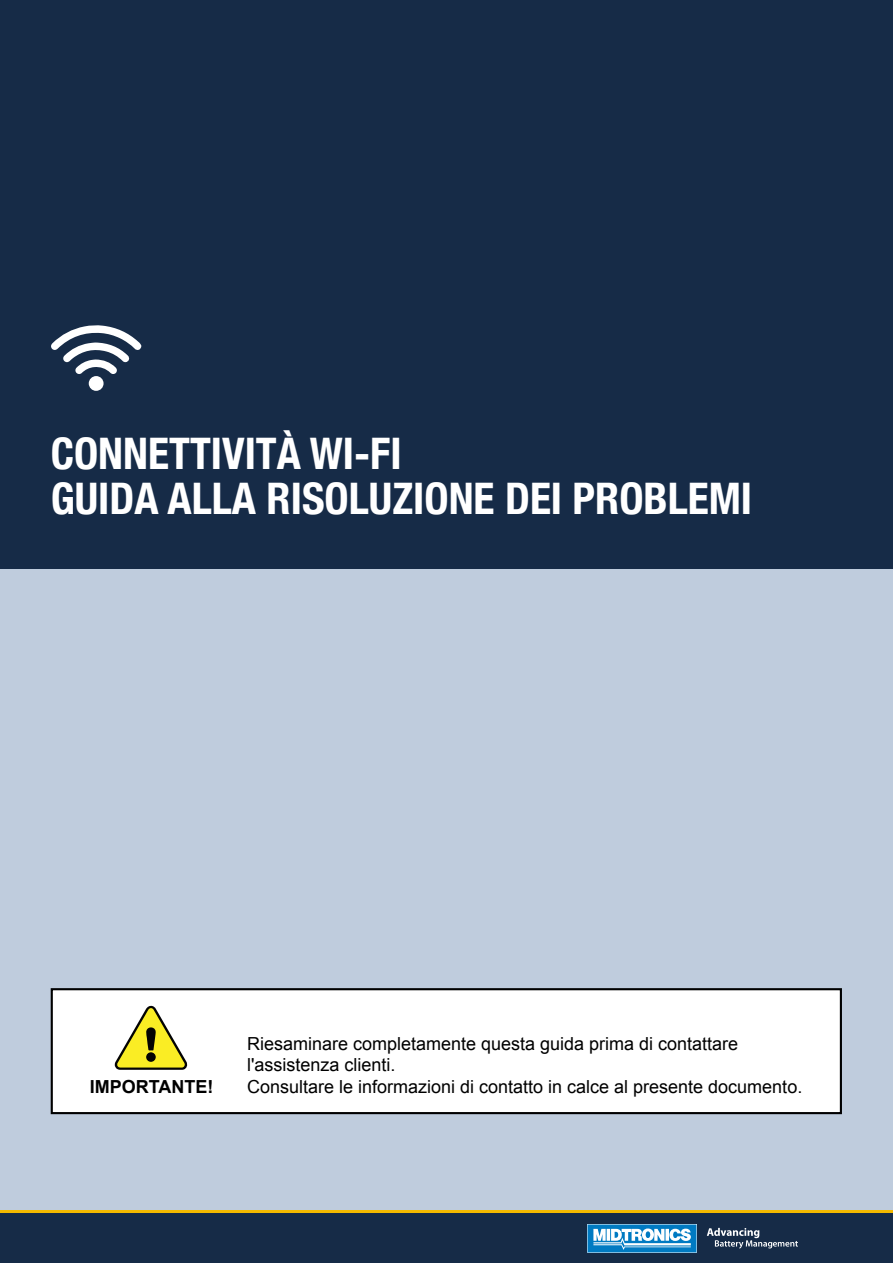
<style>
.page{position:relative;width:893px;height:1263px;background:#fff}
.page>*{position:absolute;margin:0;border:0;box-sizing:border-box;transform-origin:0 0}
.t1{font:700 condensed 43.5px/45px "Helvetica Neue";color:#fff}
.t2{font:18px/21.6px "Arial";color:#000}
.t3{font:700 18px "Arial";color:#000}
</style>
<div class="page">
<div style="left:0;top:568px;width:893px;height:642px;background:#bfccdd"></div>
<div style="left:0;top:0;width:893px;height:568px;background:#162b47"></div>
<hr style="left:1px;top:1210px;width:892px;height:4px;background:#f3b900">
<div style="left:0;top:1213px;width:893px;height:50px;background:#162b47"></div>
<svg style="left:587px;top:1224px;width:110px;height:28px;background:#61acd9"></svg>
<svg style="left:707px;top:1228px;width:91px;height:20px"></svg>
<div style="left:52px;top:989px;width:789px;height:124px;background:#fff"></div>
<div style="left:51px;top:988px;width:791px;height:126px;border:2px solid #000"></div>
<svg style="left:51px;top:325px;width:90px;height:66px"></svg>
<svg style="left:114px;top:1005px;width:74px;height:65px"></svg>
<h1 class="t1" style="left:51px;top:428px;width:703px">CONNETTIVITÀ WI-FI<br>GUIDA ALLA RISOLUZIONE DEI PROBLEMI</h1>
<p class="t3" style="left:90px;top:1075px;width:125px">IMPORTANTE!</p>
<p class="t2" style="left:247px;top:1033px;width:557px">Riesaminare completamente questa guida prima di contattare l'assistenza clienti.<br>Consultare le informazioni di contatto in calce al presente documento.</p>
</div>
